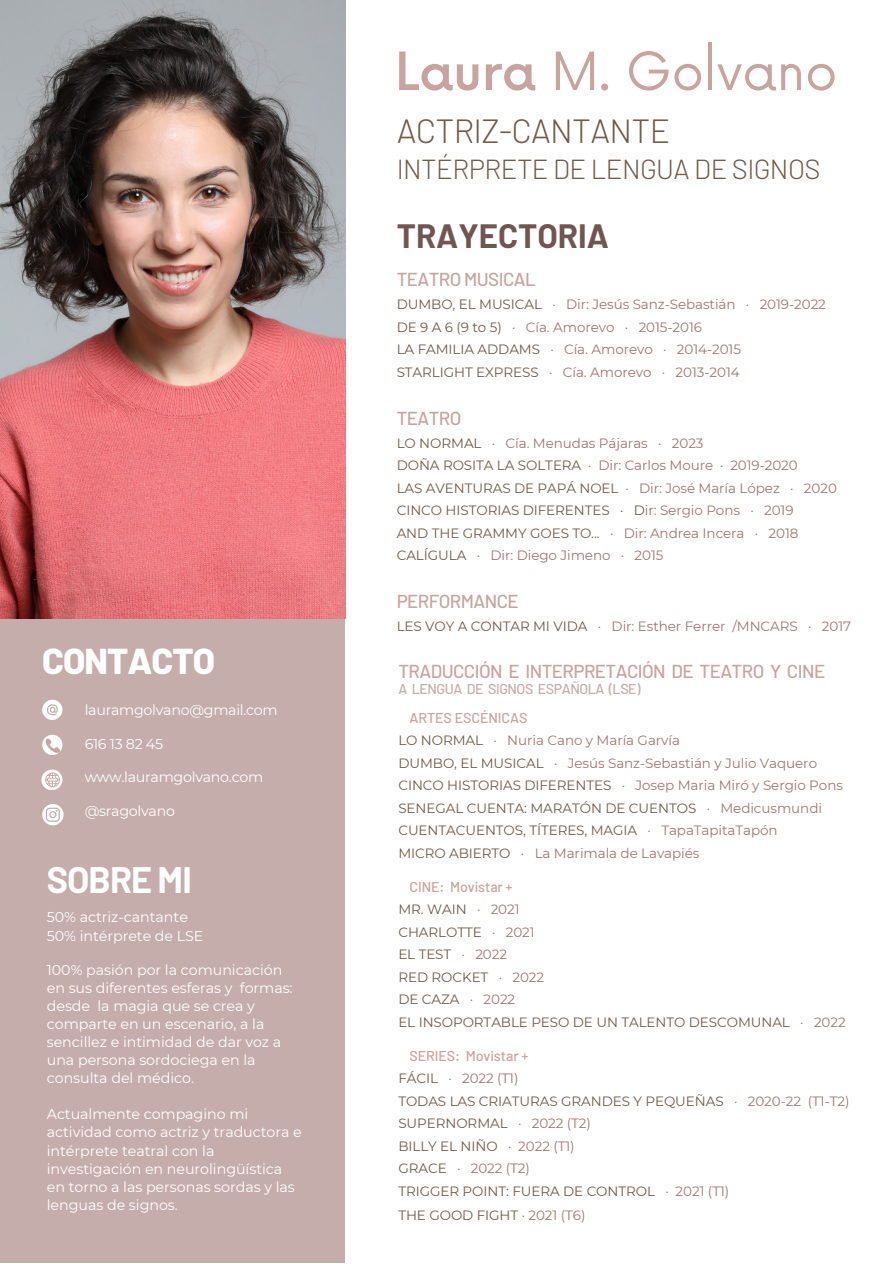
<style>
.page{position:relative;width:893px;height:1264px;background:#fff}
.page>*{position:absolute;margin:0;border:0;box-sizing:border-box;transform-origin:0 0}
.t1{font:51.3px "Now";letter-spacing:-.005em;color:#c8a39f}
.t2{font:800 36px "Barlow";letter-spacing:-.025em;color:#fff}
.t3{font:700 36px "Barlow";letter-spacing:-.025em;color:#fff}
.t4{font:300 33.45px "Barlow";letter-spacing:-.02em;color:#705a48}
.t5{font:700 33px "Barlow";color:#705552}
.t6{font:300 27.45px "Barlow";letter-spacing:-.02em;color:#705a48}
.t7{font:500 18.75px "Barlow";letter-spacing:-.03em;color:#c8a39f}
.t8{font:14.25px/18.1px "Montserrat";letter-spacing:-.005em;color:#fff}
.t9{font:500 14.25px "Barlow";letter-spacing:-.005em;color:#c8a39f}
.t10{font:500 14.25px "Barlow";letter-spacing:-.03em;color:#c4adab}
.t11{font:13.5px "Montserrat";letter-spacing:-.005em;color:#9b7773}
.t12{font:13.5px "Montserrat";letter-spacing:-.005em;color:#705a48}
.s1{font-weight:500}
.s2{color:#705a48}
.s3{color:#9b7773}
</style>
<div class="page">
<div style="left:0;top:0;width:345px;height:1262px;background:#c4adab"></div>
<svg style="left:42px;top:699px;width:20px;height:21px"></svg>
<svg style="left:42px;top:734px;width:20px;height:21px"></svg>
<svg style="left:41px;top:769px;width:21px;height:21px"></svg>
<img style="left:0;top:0;width:345px;height:618px">
<svg style="left:42px;top:804px;width:22px;height:21px"></svg>
<p class="t2" style="left:42px;top:638px;width:175px">CONTACTO</p>
<p class="t8" style="left:85px;top:700px;width:195px">lauramgolvano@gmail.com</p>
<p class="t8" style="left:85px;top:734px;width:80px">616 13 82 45</p>
<p class="t8" style="left:85px;top:768px;width:180px">www.lauramgolvano.com</p>
<p class="t8" style="left:85px;top:801px;width:92px">@sragolvano</p>
<p class="t3" style="left:47px;top:857px;width:146px">SOBRE MI</p>
<p class="t8" style="left:47px;top:908px;width:143px">50% actriz-cantante</p>
<p class="t8" style="left:47px;top:926px;width:158px">50% intérprete de LSE</p>
<p class="t8" style="left:47px;top:960px;width:247px">100% pasión por la comunicación en sus diferentes esferas y formas: desde la magia que se crea y comparte en un escenario, a la sencillez e intimidad de dar voz a una persona sordociega en la consulta del médico.</p>
<p class="t8" style="left:47px;top:1105px;width:256px">Actualmente compagino mi actividad como actriz y traductora e intérprete teatral con la investigación en neurolingüística en torno a las personas sordas y las lenguas de signos.</p>
<p class="t1" style="left:395px;top:43px;width:444px"><span class="s1">Laura</span> M. Golvano</p>
<p class="t4" style="left:396px;top:110px;width:275px">ACTRIZ-CANTANTE</p>
<p class="t6" style="left:396px;top:151px;width:425px">INTÉRPRETE DE LENGUA DE SIGNOS</p>
<p class="t5" style="left:396px;top:214px;width:214px">TRAYECTORIA</p>
<p class="t7" style="left:396px;top:268px;width:141px">TEATRO MUSICAL</p>
<p class="t11" style="left:396px;top:296px;width:430px"><span class="s2">DUMBO, EL MUSICAL</span> · Dir: Jesús Sanz-Sebastián · 2019-2022</p>
<p class="t11" style="left:396px;top:319px;width:307px"><span class="s2">DE 9 A 6 (9 to 5)</span> · Cía. Amorevo · 2015-2016</p>
<p class="t11" style="left:396px;top:341px;width:346px"><span class="s2">LA FAMILIA ADDAMS</span> · Cía. Amorevo · 2014-2015</p>
<p class="t11" style="left:396px;top:364px;width:344px"><span class="s2">STARLIGHT EXPRESS</span> · Cía. Amorevo · 2013-2014</p>
<p class="t7" style="left:396px;top:406px;width:66px">TEATRO</p>
<p class="t11" style="left:396px;top:434px;width:308px"><span class="s2">LO NORMAL</span> · Cía. Menudas Pájaras · 2023</p>
<p class="t11" style="left:396px;top:457px;width:402px"><span class="s2">DOÑA ROSITA LA SOLTERA</span> · Dir: Carlos Moure · 2019-2020</p>
<p class="t11" style="left:396px;top:479px;width:441px"><span class="s2">LAS AVENTURAS DE PAPÁ NOEL</span> · Dir: José María López · 2020</p>
<p class="t12" style="left:396px;top:502px;width:398px">CINCO HISTORIAS DIFERENTES · D<span class="s3">ir: Sergio Pons · 2019</span></p>
<p class="t11" style="left:396px;top:524px;width:403px"><span class="s2">AND THE GRAMMY GOES TO...</span> · Dir: Andrea Incera · 2018</p>
<p class="t11" style="left:396px;top:547px;width:268px"><span class="s2">CALÍGULA</span> · Dir: Diego Jimeno · 2015</p>
<p class="t7" style="left:396px;top:589px;width:123px">PERFORMANCE</p>
<p class="t11" style="left:396px;top:617px;width:456px"><span class="s2">LES VOY A CONTAR MI VIDA</span> · Dir: Esther Ferrer /MNCARS · 2017</p>
<p class="t7" style="left:398px;top:659px;width:428px">TRADUCCIÓN E INTERPRETACIÓN DE TEATRO Y CINE</p>
<p class="t10" style="left:398px;top:680px;width:243px">A LENGUA DE SIGNOS ESPAÑOLA (LSE)</p>
<p class="t9" style="left:409px;top:708px;width:119px">ARTES ESCÉNICAS</p>
<p class="t11" style="left:398px;top:732px;width:283px"><span class="s2">LO NORMAL</span> · Nuria Cano y María Garvía</p>
<p class="t11" style="left:398px;top:754px;width:420px"><span class="s2">DUMBO, EL MUSICAL</span> · Jesús Sanz-Sebastián y Julio Vaquero</p>
<p class="t11" style="left:398px;top:777px;width:446px"><span class="s2">CINCO HISTORIAS DIFERENTES</span> · Josep Maria Miró y Sergio Pons</p>
<p class="t12" style="left:398px;top:799px;width:425px">SENEGAL CUENTA: MARATÓN DE CUENTOS <span class="s3">· Medicusmundi</span></p>
<p class="t12" style="left:398px;top:822px;width:381px">CUENTACUENTOS, TÍTERES, MAGIA <span class="s3">· TapaTapitaTapón</span></p>
<p class="t11" style="left:398px;top:844px;width:302px"><span class="s2">MICRO ABIERTO</span> · La Marimala de Lavapiés</p>
<p class="t9" style="left:409px;top:877px;width:105px">CINE: Movistar +</p>
<p class="t12" style="left:398px;top:901px;width:123px">MR. WAIN <span class="s3">· 2021</span></p>
<p class="t12" style="left:398px;top:923px;width:138px">CHARLOTTE <span class="s3">· 2021</span></p>
<p class="t12" style="left:398px;top:946px;width:110px">EL TEST <span class="s3">· 2022</span></p>
<p class="t12" style="left:398px;top:968px;width:147px">RED ROCKET <span class="s3">· 2022</span></p>
<p class="t12" style="left:398px;top:991px;width:118px">DE CAZA <span class="s3">· 2022</span></p>
<p class="t12" style="left:398px;top:1013px;width:449px">EL INSOPORTABLE PESO DE UN TALENTO DESCOMUNAL <span class="s3">· 2022</span></p>
<p class="t9" style="left:409px;top:1046px;width:120px">SERIES: Movistar +</p>
<p class="t11" style="left:398px;top:1070px;width:122px"><span class="s2">FÁCIL</span> · 2022 (T1)</p>
<p class="t12" style="left:398px;top:1092px;width:452px">TODAS LAS CRIATURAS GRANDES Y PEQUEÑAS <span class="s3">· 2020-22 (T1-T2)</span></p>
<p class="t12" style="left:398px;top:1115px;width:194px">SUPERNORMAL <span class="s3">· 2022 (T2)</span></p>
<p class="t12" style="left:398px;top:1137px;width:178px">BILLY EL NIÑO <span class="s3">· 2022 (T1)</span></p>
<p class="t11" style="left:398px;top:1160px;width:133px"><span class="s2">GRACE</span> · 2022 (T2)</p>
<p class="t12" style="left:398px;top:1183px;width:332px">TRIGGER POINT: FUERA DE CONTROL <span class="s3">· 2021 (T1)</span></p>
<p class="t12" style="left:398px;top:1207px;width:189px">THE GOOD FIGHT <span class="s3">· 2021 (T6)</span></p>
</div>
